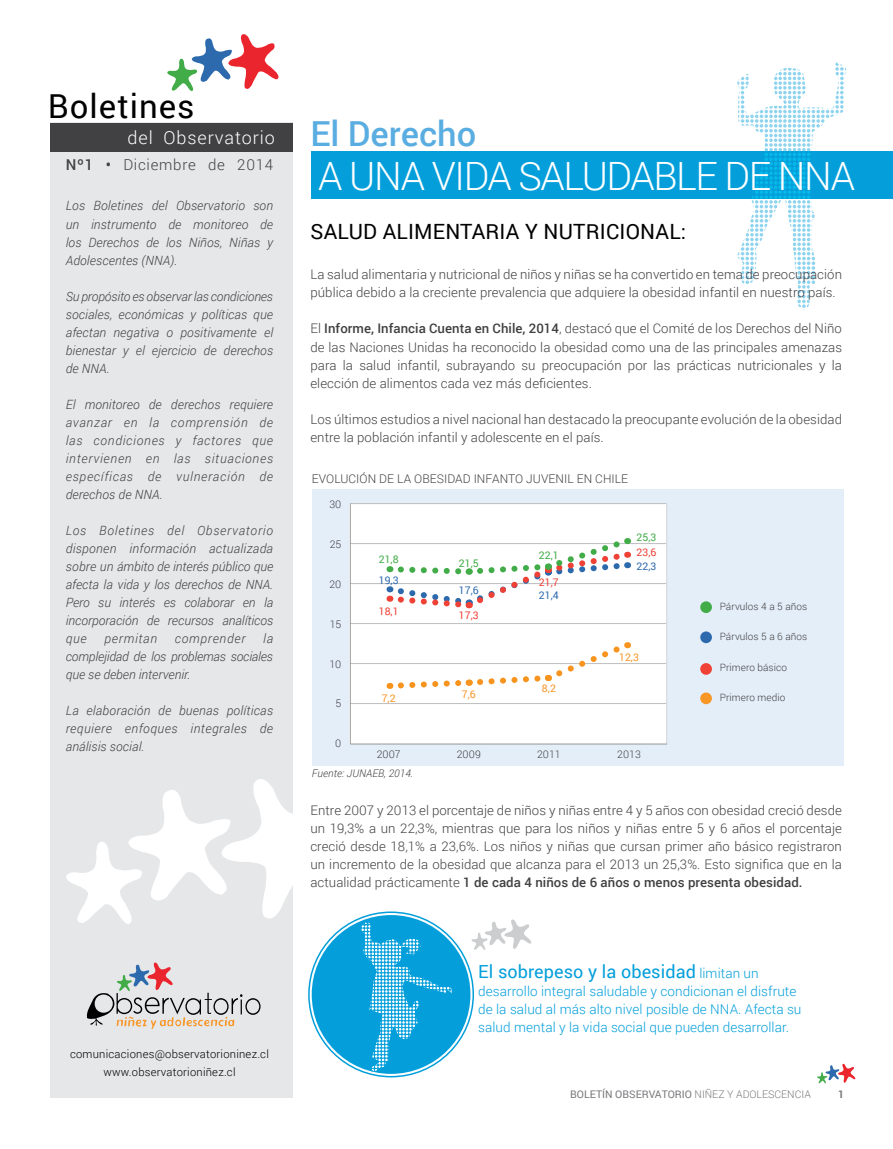
<style>
.page{position:relative;width:893px;height:1149px;background:#fff}
.page>*{position:absolute;margin:0;border:0;box-sizing:border-box;transform-origin:0 0}
.t1{font:300 39px "Roboto";letter-spacing:-.035em;color:#fff}
.t2{font:500 34.5px "Roboto";color:#5aade1}
.t3{font:33px "Roboto";letter-spacing:.03em;color:#000}
.t4{font:21px "Roboto";letter-spacing:.01em;color:#000}
.t5{font:18px "Roboto";letter-spacing:.005em;color:#049fdb}
.t6{font:300 18px "Roboto";letter-spacing:.05em;color:#fff}
.t7{font:300 15px "Roboto";letter-spacing:.05em;color:#414042}
.t8{font:300 13.5px/18px "Roboto";letter-spacing:.005em;color:#049fdb}
.t9{font:300 13.2px/18px "Roboto";letter-spacing:.005em;color:#414042;text-align:justify}
.t10{font:italic 300 12.75px/18px "Roboto";letter-spacing:.01em;color:#414042;text-align:justify}
.t11{font:italic 300 12.75px "Roboto";letter-spacing:.06em;color:#414042}
.t12{font:300 12px "Roboto";letter-spacing:.005em;color:#414042}
.t13{font:300 11.25px/18px "Roboto";letter-spacing:.02em;color:#000;text-align:center}
.t14{font:10.5px "Roboto";color:#77787b}
.t15{font:300 10.5px "Roboto";letter-spacing:.005em;color:#414042}
.t16{font:italic 300 10.5px "Roboto";letter-spacing:.005em;color:#414042}
.t17{font:10.5px "Roboto";letter-spacing:.005em;color:#ef4136}
.t18{font:10.5px "Roboto";letter-spacing:.005em;color:#2d6aad}
.t19{font:10.5px "Roboto";letter-spacing:.005em;color:#42ac49}
.t20{font:10.5px "Roboto";color:#f89628}
.t21{font:700 10.5px "Roboto";color:#77787b}
.t22{font:300 10.05px "Roboto";letter-spacing:.005em;color:#414042}
.s1{font-weight:500}
.s2{font-weight:300;font-size:13.5px}
.s3{font-weight:300}
</style>
<div class="page">
<div style="left:312px;top:489px;width:531px;height:276px;background:#e4eef9"></div>
<div style="left:350px;top:503px;width:317px;height:240px;background:#fff"></div>
<div style="left:312px;top:151px;width:581px;height:48px;background:#049fdb"></div>
<div style="left:50px;top:123px;width:242px;height:974px;background:#e6e7e8"></div>
<div style="left:50px;top:123px;width:242px;height:28px;background:#414042"></div>
<svg style="left:86px;top:962px;width:175px;height:66px"></svg>
<svg style="left:817px;top:1063px;width:39px;height:20px"></svg>
<svg style="left:167px;top:34px;width:112px;height:57px"></svg>
<div style="left:312px;top:914px;width:158px;height:159px;background:#049fdb;border-radius:50%"></div>
<svg style="left:359px;top:922px;width:61px;height:150px"></svg>
<hr style="left:350px;top:503px;width:317px;height:1px;background:#bcbec0">
<hr style="left:350px;top:543px;width:317px;height:1px;background:#bcbec0">
<hr style="left:350px;top:583px;width:317px;height:1px;background:#bcbec0">
<hr style="left:350px;top:623px;width:317px;height:1px;background:#bcbec0">
<hr style="left:350px;top:663px;width:317px;height:1px;background:#bcbec0">
<hr style="left:350px;top:703px;width:317px;height:1px;background:#bcbec0">
<svg style="left:389px;top:538px;width:240px;height:71px"></svg>
<svg style="left:389px;top:642px;width:240px;height:47px"></svg>
<hr style="left:350px;top:503px;width:1px;height:240px;background:#989897">
<hr style="left:666px;top:503px;width:1px;height:240px;background:#d1d3d4">
<hr style="left:350px;top:743px;width:317px;height:1px;background:#989897">
<svg style="left:66px;top:779px;width:226px;height:145px"></svg>
<div style="left:700px;top:692px;width:12px;height:12px;background:#f89628;border-radius:50%"></div>
<div style="left:700px;top:663px;width:12px;height:11px;background:#ef4136;border-radius:50%"></div>
<div style="left:700px;top:631px;width:12px;height:12px;background:#2d6aad;border-radius:50%"></div>
<div style="left:700px;top:601px;width:12px;height:12px;background:#42ac49;border-radius:50%"></div>
<svg style="left:737px;top:62px;width:109px;height:248px"></svg>
<svg style="left:471px;top:919px;width:61px;height:31px"></svg>
<h3 class="t3" style="left:48px;top:83px;width:148px">Boletines</h3>
<h3 class="t6" style="left:128px;top:125px;width:149px">del Observatorio</h3>
<p class="t7" style="left:66px;top:154px;width:209px"><span class="s1">Nº1 •</span> Diciembre de 2014</p>
<p class="t10" style="left:66px;top:196px;width:209px">Los Boletines del Observatorio son un instrumento de monitoreo de los Derechos de los Niños, Niñas y Adolescentes (NNA).</p>
<p class="t10" style="left:66px;top:286px;width:209px">Su propósito es observar las condiciones sociales, económicas y políticas que afectan negativa o positivamente el bienestar y el ejercicio de derechos de NNA.</p>
<p class="t10" style="left:66px;top:394px;width:209px">El monitoreo de derechos requiere avanzar en la comprensión de las condiciones y factores que intervienen en las situaciones específicas de vulneración de derechos de NNA.</p>
<p class="t10" style="left:66px;top:520px;width:209px">Los Boletines del Observatorio disponen información actualizada sobre un ámbito de interés público que afecta la vida y los derechos de NNA.<br>Pero su interés es colaborar en la incorporación de recursos analíticos que</p>
<p class="t10" style="left:66px;top:628px;width:209px;text-indent:197px">la complejidad de los problemas sociales que se deben intervenir.</p>
<p class="t10" style="left:66px;top:700px;width:209px">La elaboración de buenas políticas requiere enfoques integrales de análisis social.</p>
<p class="t11" style="left:104px;top:629px;width:54px">permitan</p>
<p class="t11" style="left:175px;top:629px;width:72px">comprender</p>
<p class="t13" style="left:70px;top:1043px;width:200px">comunicaciones@observatorioninez.cl www.observatorioniñez.cl</p>
<h2 class="t2" style="left:310px;top:110px;width:167px">El Derecho</h2>
<h1 class="t1" style="left:318px;top:149px;width:538px">A U NA VIDA SALU DABLE DE NNA</h1>
<h3 class="t4" style="left:310px;top:216px;width:377px">SALUD ALIMENTARIA Y NUTRICIONAL:</h3>
<p class="t9" style="left:310px;top:265px;width:533px">La salud alimentaria y nutricional de niños y niñas se ha convertido en tema de preocupación pública debido a la creciente prevalencia que adquiere la obesidad infantil en nuestro país.</p>
<p class="t9" style="left:310px;top:319px;width:533px">El <span class="s1">Informe, Infancia Cuenta en Chile, 2014</span>, destacó que el Comité de los Derechos del Niño de las Naciones U nidas ha reconocido la obesidad como una de las principales amenazas para la salud infantil, subrayando su preocupación por las prácticas nutricionales y la elección de alimentos cada vez más deficientes.</p>
<p class="t9" style="left:310px;top:409px;width:533px">Los últimos estudios a nivel nacional han destacado la preocupante evolución de la obesidad entre la población infantil y adolescente en el país.</p>
<p class="t12" style="left:312px;top:470px;width:126px">Evolución de la obesidad</p>
<p class="t12" style="left:474px;top:470px;width:82px">in fanto juvenil</p>
<p class="t12" style="left:577px;top:470px;width:41px">en Chile</p>
<p class="t15" style="left:329px;top:497px;width:13px">30</p>
<p class="t15" style="left:330px;top:537px;width:13px">25</p>
<p class="t15" style="left:329px;top:576px;width:13px">20</p>
<p class="t15" style="left:330px;top:616px;width:13px">15</p>
<p class="t15" style="left:329px;top:656px;width:13px">10</p>
<p class="t15" style="left:336px;top:696px;width:7px">5</p>
<p class="t15" style="left:335px;top:735px;width:8px">0</p>
<p class="t15" style="left:377px;top:747px;width:26px">2007</p>
<p class="t19" style="left:636px;top:530px;width:21px">25,3</p>
<p class="t18" style="left:636px;top:558px;width:21px">22,3</p>
<p class="t17" style="left:636px;top:544px;width:21px">23,6</p>
<p class="t19" style="left:539px;top:548px;width:21px">22,1</p>
<p class="t19" style="left:379px;top:551px;width:21px">21,8</p>
<p class="t19" style="left:459px;top:555px;width:21px">21,5</p>
<p class="t18" style="left:379px;top:572px;width:21px">19,3</p>
<p class="t17" style="left:539px;top:575px;width:21px">21,7</p>
<p class="t18" style="left:539px;top:587px;width:21px">21,4</p>
<p class="t18" style="left:459px;top:582px;width:21px">17,6</p>
<p class="t22" style="left:720px;top:599px;width:89px">Párvulos 4 a 5 años</p>
<p class="t22" style="left:720px;top:629px;width:89px">Párvulos 5 a 6 años</p>
<p class="t22" style="left:720px;top:660px;width:69px">Primero básico</p>
<p class="t17" style="left:379px;top:603px;width:21px">18,1</p>
<p class="t17" style="left:459px;top:607px;width:21px">17,3</p>
<p class="t20" style="left:619px;top:650px;width:21px">12,3</p>
<p class="t20" style="left:542px;top:680px;width:15px">8,2</p>
<p class="t20" style="left:462px;top:686px;width:15px">7,6</p>
<p class="t20" style="left:382px;top:690px;width:15px">7,2</p>
<p class="t22" style="left:720px;top:690px;width:67px">Primero medio</p>
<p class="t15" style="left:457px;top:747px;width:26px">2009</p>
<p class="t15" style="left:537px;top:747px;width:25px">2011</p>
<p class="t15" style="left:617px;top:747px;width:25px">2013</p>
<p class="t16" style="left:312px;top:765px;width:103px">Fuente: JUNAEB, 2014.</p>
<p class="t9" style="left:310px;top:800px;width:533px">Entre 2007 y 2013 el porcentaje de niños y niñas entre 4 y 5 años con obesidad creció desde un 19,3% a un 22,3%, mientras que para los niños y niñas entre 5 y 6 años el porcentaje creció desde 18,1% a 23,6%. Los niños y niñas que cursan primer año básico registraron un incremento de la obesidad que alcanza para el 2013 un 25,3%. Esto significa que en la actualidad prácticamente <span class="s1">1 de cada 4 niños de 6 años o menos presenta obesidad.</span></p>
<h3 class="t5" style="left:478px;top:958px;width:282px">El sobrepeso y la obesidad <span class="s2">limitan un</span></h3>
<p class="t8" style="left:478px;top:981px;width:325px">desarrollo integral saludable y condicionan el disfrute de la salud al más alto nivel posible de NNA. Afecta su salud mental y la vida social que pueden desarrollar.</p>
<p class="t14" style="left:570px;top:1086px;width:242px">BOLETÍN OBSERVATORIO <span class="s3">NIÑEZ Y ADOLESCENCIA</span></p>
<p class="t21" style="left:838px;top:1085px;width:8px">1</p>
</div>
